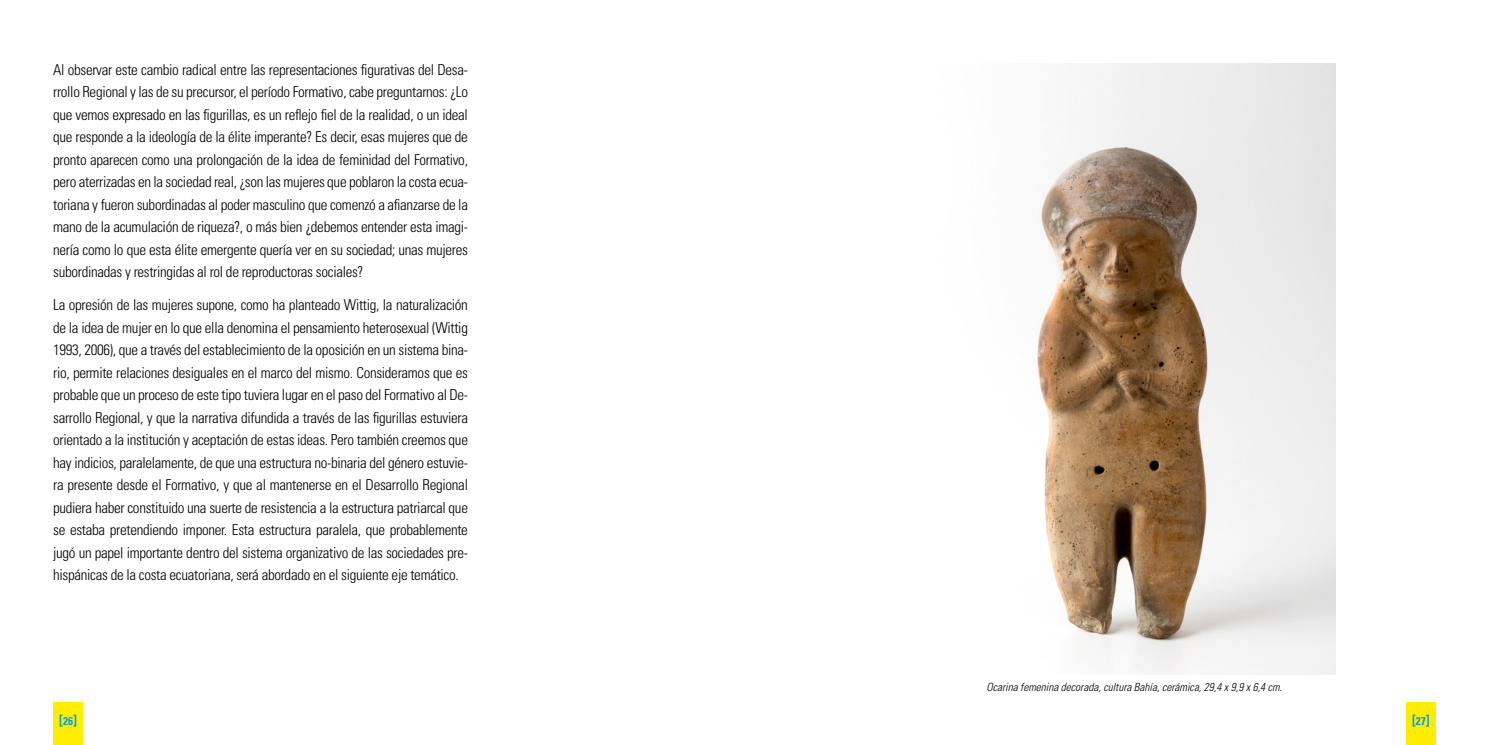
<style>
.page{position:relative;width:1489px;height:745px;background:#fff}
.page>*{position:absolute;margin:0;border:0;box-sizing:border-box;transform-origin:0 0}
.t1{font:300 condensed 15px/22.5px "Univers LT Std";letter-spacing:-.02em;color:#000;text-align:justify}
.t2{font:700 condensed 13.75px "Univers LT Std";color:#009fe3}
.t3{font:italic 300 condensed 11.25px "Univers LT Std";color:#000}
.s1{font-size:11.25px}
</style>
<div class="page">
<div style="left:53px;top:702px;width:30px;height:42px;background:#ffed00"></div>
<div style="left:1405px;top:702px;width:30px;height:42px;background:#ffed00"></div>
<img style="left:1037px;top:64px;width:298px;height:609px">
<p class="t1" style="left:53px;top:58px;width:416px">Al observar este cambio radical entre las representaciones figurativas del Desa&shy;rrollo Regional y las de su precursor, el período Formativo, cabe preguntarnos: ¿Lo que vemos expresado en las figurillas, es un reflejo fiel de la realidad, o un ideal que responde a la ideología de la élite imperante? Es decir, esas mujeres que de pronto aparecen como una prolongación de la idea de feminidad del Formativo, pero aterrizadas en la sociedad real, ¿son las mujeres que poblaron la costa ecua&shy;toriana y fueron subordinadas al poder masculino que comenzó a afianzarse de la mano de la acumulación de riqueza?, o más bien ¿debemos entender esta imagi&shy;nería como lo que esta élite emergente quería ver en su sociedad; unas mujeres subordinadas y restringidas al rol de reproductoras sociales?</p>
<p class="t1" style="left:53px;top:293px;width:416px">La opresión de las mujeres supone, como ha planteado Wittig, la naturalización de la idea de mujer en lo que ella denomina el pensamiento heterosexual (Wittig 1993, 2006), que a través del establecimiento de la oposición en un sistema bina&shy;rio, permite relaciones desiguales en el marco del mismo. Consideramos que es probable que un proceso de este tipo tuviera lugar en el paso del Formativo al De&shy;sarrollo Regional, y que la narrativa difundida a través de las figurillas estuviera orientado a la institución y aceptación de estas ideas. Pero también creemos que hay indicios, paralelamente, de que una estructura no-binaria del género estuvie&shy;ra presente desde el Formativo, y que al mantenerse en el Desarrollo Regional pudiera haber constituido una suerte de resistencia a la estructura patriarcal que se estaba pretendiendo imponer. Esta estructura paralela, que probablemente jugó un papel importante dentro del sistema organizativo de las sociedades pre&shy;hispánicas de la costa ecuatoriana, será abordado en el siguiente eje temático.</p>
<p class="t3" style="left:986px;top:679px;width:297px">Ocarina femenina decorada, cultura Bahía, cerámica, 29,4 x 9,9 x 6,4 cm.</p>
<p class="t2" style="left:59px;top:711px;width:19px">[<span class="s1">26</span>]</p>
<p class="t2" style="left:1411px;top:711px;width:19px">[<span class="s1">27</span>]</p>
</div>
